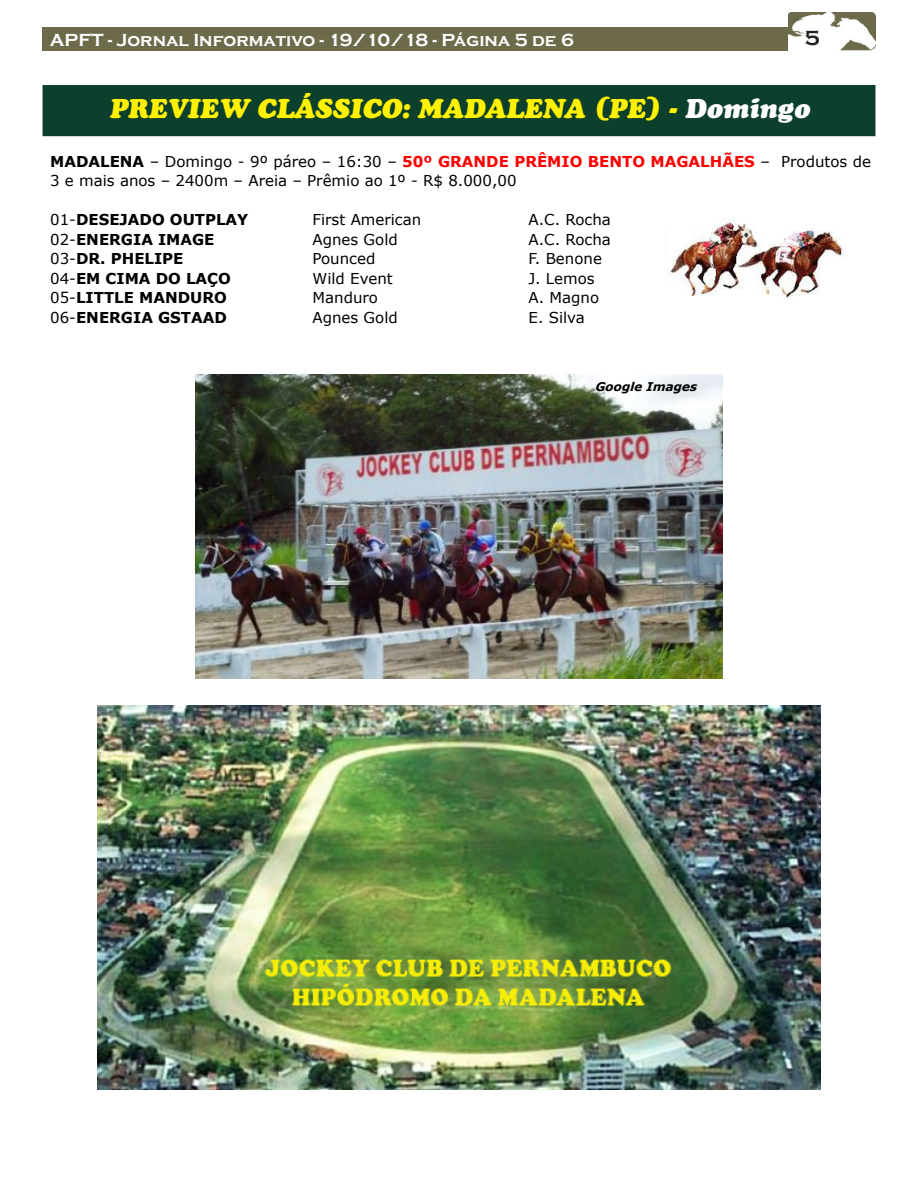
<style>
.page{position:relative;width:918px;height:1188px;background:#fff}
.page>*{position:absolute;margin:0;border:0;box-sizing:border-box;transform-origin:0 0}
.t1{font:italic 27px "Cooper Black Std";color:#fff101}
.t2{font:700 21px "Copperplate Gothic";color:#231f20}
.t3{font:700 18px "Copperplate Gothic";color:#fff}
.t4{font:15px/19.5px "Verdana";color:#000}
.t5{font:700 15px "Verdana";color:#000}
.t6{font:italic 700 12px "Verdana";color:#000}
.s1{color:#fff}
.s2{font-weight:700}
.s3{font-weight:700;color:#f00}
.s4{font-weight:400}
</style>
<div class="page">
<div style="left:43px;top:85px;width:832px;height:51px;background:#0c3f2c"></div>
<img style="left:196px;top:374px;width:526px;height:305px">
<img style="left:667px;top:218px;width:179px;height:80px">
<div style="left:43px;top:28px;width:746px;height:23px;background:#6c6a4a"></div>
<img style="left:789px;top:12px;width:86px;height:39px">
<img style="left:98px;top:705px;width:722px;height:384px">
<p class="t3" style="left:50px;top:30px;width:525px">APFT - Jornal Informativo - 19/10/18 - Página 5 de 6</p>
<h2 class="t2" style="left:805px;top:26px;width:16px">5</h2>
<h1 class="t1" style="left:110px;top:91px;width:702px">PREVIEW CLÁSSICO: MADALENA (PE) - <span class="s1">Domingo</span></h1>
<p class="t4" style="left:50px;top:152px;width:823px"><span class="s2">MADALENA</span> – Domingo - 9º páreo – 16:30 – <span class="s3">50º GRANDE PRÊMIO BENTO MAGALHÃES</span> – Produtos de<br>3 e mais anos – 2400m – Areia – Prêmio ao 1º - R$ 8.000,00</p>
<p class="t5" style="left:50px;top:209px;width:200px"><span class="s4">01-</span>DESEJADO OUTPLAY</p>
<p class="t4" style="left:313px;top:210px;width:110px">First American</p>
<p class="t4" style="left:529px;top:210px;width:84px">A.C. Rocha</p>
<p class="t5" style="left:50px;top:229px;width:166px"><span class="s4">02-</span>ENERGIA IMAGE</p>
<p class="t4" style="left:313px;top:230px;width:87px">Agnes Gold</p>
<p class="t4" style="left:529px;top:230px;width:84px">A.C. Rocha</p>
<p class="t5" style="left:50px;top:248px;width:135px"><span class="s4">03-</span>DR. PHELIPE</p>
<p class="t4" style="left:313px;top:249px;width:64px">Pounced</p>
<p class="t4" style="left:529px;top:249px;width:75px">F. Benone</p>
<p class="t5" style="left:50px;top:268px;width:182px"><span class="s4">04-</span>EM CIMA DO LAÇO</p>
<p class="t4" style="left:313px;top:269px;width:82px">Wild Event</p>
<p class="t4" style="left:529px;top:269px;width:68px">J. Lemos</p>
<p class="t5" style="left:50px;top:287px;width:178px"><span class="s4">05-</span>LITTLE MANDURO</p>
<p class="t4" style="left:313px;top:288px;width:67px">Manduro</p>
<p class="t4" style="left:529px;top:288px;width:72px">A. Magno</p>
<p class="t5" style="left:50px;top:307px;width:178px"><span class="s4">06-</span>ENERGIA GSTAAD</p>
<p class="t4" style="left:313px;top:308px;width:87px">Agnes Gold</p>
<p class="t4" style="left:529px;top:308px;width:58px">E. Silva</p>
<p class="t6" style="left:595px;top:378px;width:107px">GoogleImages</p>
</div>
